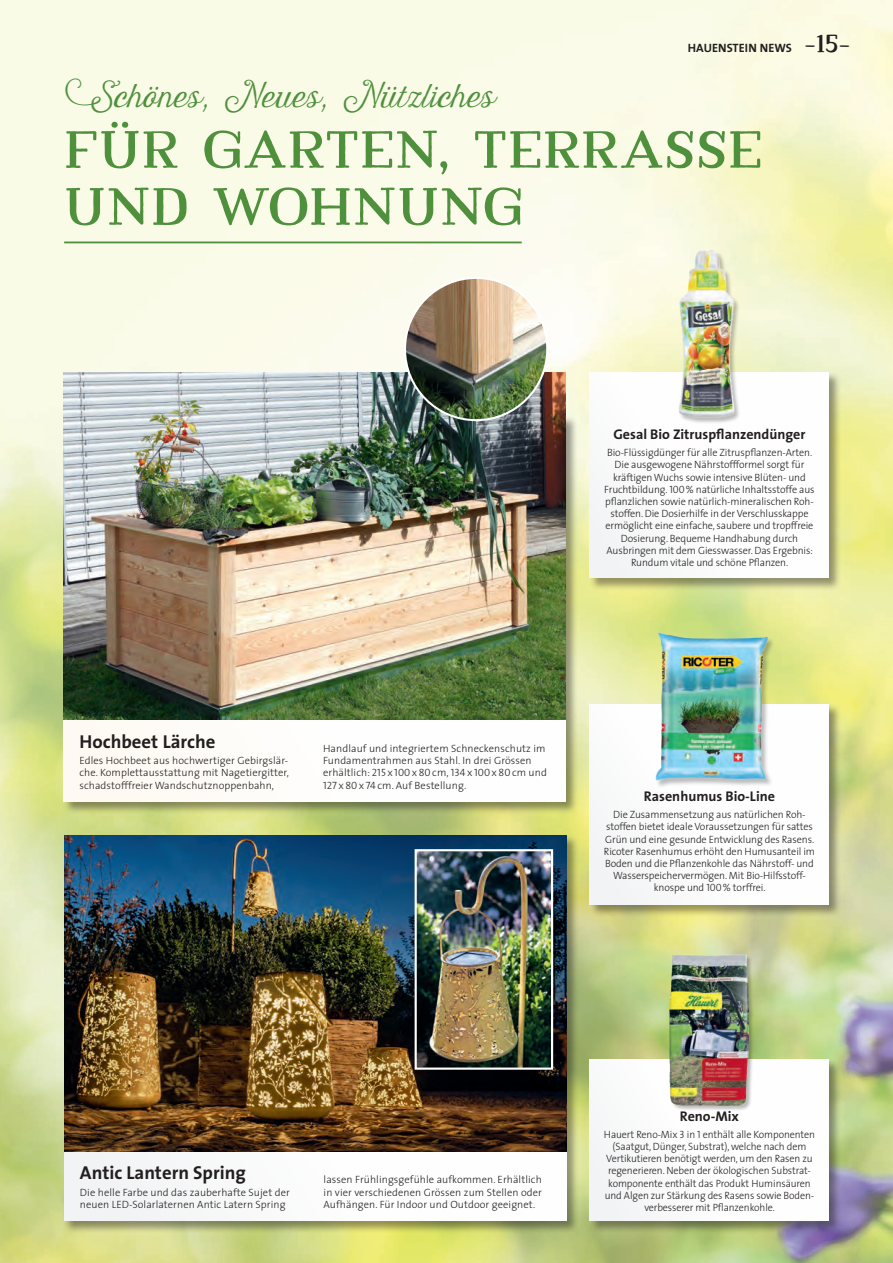
<style>
.page{position:relative;width:893px;height:1263px;background:#fff}
.page>*{position:absolute;margin:0;border:0;box-sizing:border-box;transform-origin:0 0}
._001_Titel_42pt{font:50.85px/57px "Harman Slab";letter-spacing:.01em;color:#4f903d}
._000_kleiner_Titel{font:29.1px "Harman Script";letter-spacing:.01em;color:#4f903d}
.t1{font:700 18.75px "The Sans";color:#231f20}
.t2{font:700 14.1px "The Sans";color:#231f20}
.t3{font:700 12.15px "The Sans";letter-spacing:.005em;color:#231f20}
.t4{font:300 10.5px/12.1px "The Sans";letter-spacing:-.01em;color:#231f20;text-align:center}
.t5{font:300 10.5px/12.1px "The Sans";letter-spacing:-.01em;color:#231f20;text-align:center;scale:.96 1}
.t6{font:300 10.5px/12.1px "The Sans";letter-spacing:.01em;color:#231f20}
.s1{font-family:"Harman Slab";font-weight:400;font-size:24.3px}
.s2{font-family:"The Sans Light Caps";font-weight:400}
</style>
<div class="page">
<img style="left:0;top:0;width:893px;height:1263px">
<div style="left:589px;top:704px;width:253px;height:213px;background:#231f20;opacity:.45"></div>
<div style="left:590px;top:704px;width:239px;height:201px;background:#fefefe"></div>
<img style="left:645px;top:623px;width:133px;height:162px">
<div style="left:63px;top:416px;width:516px;height:399px;background:#231f20;opacity:.45"></div>
<div style="left:64px;top:416px;width:502px;height:386px;background:#fefdfc"></div>
<img style="left:64px;top:373px;width:502px;height:346px">
<img style="left:405px;top:278px;width:142px;height:142px;border-radius:71px">
<hr style="left:64px;top:242px;width:458px;height:1px;background:#4f903d">
<div style="left:63px;top:834px;width:516px;height:399px;background:#231f20;opacity:.45"></div>
<div style="left:64px;top:835px;width:502px;height:386px;background:#fcfcfc"></div>
<img style="left:64px;top:835px;width:502px;height:316px">
<img style="left:418px;top:852px;width:132px;height:215px">
<div style="left:415px;top:849px;width:138px;height:221px;border:2px solid #fff"></div>
<div style="left:589px;top:372px;width:253px;height:218px;background:#231f20;opacity:.45"></div>
<div style="left:590px;top:372px;width:239px;height:206px;background:#fefefe"></div>
<img style="left:642px;top:241px;width:131px;height:182px">
<div style="left:589px;top:1058px;width:253px;height:175px;background:#231f20;opacity:.45"></div>
<div style="left:590px;top:1059px;width:239px;height:162px;background:#fefefe"></div>
<div style="left:670px;top:955px;width:84px;height:156px;background:#231f20;opacity:.3"></div>
<img style="left:669px;top:955px;width:79px;height:150px">
<p class="_000_kleiner_Titel" style="left:64px;top:80px;width:431px">Schönes, Neues, Nützliches</p>
<p class="t3" style="left:688px;top:38px;width:164px">HAUENSTEIN NEWS <span class="s1">-15-</span></p>
<p class="_001_Titel_42pt" style="left:64px;top:123px;width:700px">FÜR GARTEN, TERRASSE<br>UND WOHNUNG</p>
<p class="t2" style="left:613px;top:422px;width:194px">Gesal Bio Zitruspflanzendünger</p>
<p class="t4" style="left:604px;top:446px;width:212px">Bio-Flüssigdünger für alle Zitruspflanzen-Arten.<br>Die ausgewogene Nährstoffformel sorgt für kräftigen Wuchs sowie intensive Blüten- und Fruchtbildung. <span class="s2">100</span>% natürliche Inhaltsstoffe aus pflanzlichen sowie natürlich-mineralischen Roh&shy;stoffen. Die Dosierhilfe in der Verschlusskappe ermöglicht eine einfache, saubere und tropffreie Dosierung. Bequeme Handhabung durch Ausbringen mit dem Giesswasser. Das Ergebnis:<br>Rundum vitale und schöne Pflanzen.</p>
<p class="t1" style="left:79px;top:726px;width:137px">Hochbeet Lärche</p>
<p class="t4" style="left:79px;top:754px;width:211px;text-align:justify">Edles Hochbeet aus hochwertiger Gebirgslär&shy;che. Komplettausstattung mit Nagetiergitter, schadstofffreier Wandschutznoppenbahn,</p>
<p class="t6" style="left:323px;top:742px;width:225px">Handlauf und integriertem Schneckenschutz im Fundamentrahmen aus Stahl. In drei Grössen erhältlich: <span class="s2">215</span> x <span class="s2">100</span>x <span class="s2">80</span>cm, <span class="s2">134</span> x <span class="s2">100</span>x <span class="s2">80</span>cm und <span class="s2">127</span> x <span class="s2">80</span>x <span class="s2">74</span> cm. Auf Bestellung.</p>
<p class="t2" style="left:644px;top:784px;width:133px">Rasenhumus Bio-Line</p>
<p class="t4" style="left:604px;top:808px;width:213px">Die Zusammensetzung aus natürlichen Roh&shy;stoffen bietet ideale Voraussetzungen für sattes Grün und eine gesunde Entwicklung des Rasens.<br>Ricoter Rasenhumus erhöht den Humusanteil im Boden und die Pflanzenkohle das Nährstoff- und Wasserspeichervermögen. Mit Bio-Hilfsstoff&shy;knospe und <span class="s2">100</span>% torffrei.</p>
<p class="t1" style="left:80px;top:1157px;width:167px">Antic Lantern Spring</p>
<p class="t6" style="left:80px;top:1185px;width:211px">Die helle Farbe und das zauberhafte Sujet der neuen LED-Solarlaternen Antic Latern Spring</p>
<p class="t4" style="left:324px;top:1173px;width:220px;text-align:justify">lassen Frühlingsgefühle aufkommen. Erhältlich in vier verschiedenen Grössen zum Stellen oder Aufhängen. Für Indoor und Outdoor geeignet.</p>
<p class="t2" style="left:680px;top:1104px;width:61px">Reno-Mix</p>
<p class="t5" style="left:604px;top:1128px;width:221px">Hauert Reno-Mix <span class="s2">3</span> in <span class="s2">1</span> enthält alle Komponenten (Saatgut, Dünger, Substrat), welche nach dem Vertikutieren benötigt werden, um den Rasen zu regenerieren. Neben der ökologischen Substrat&shy;komponente enthält das Produkt Huminsäuren und Algen zur Stärkung des Rasens sowie Boden&shy;verbesserer mit Pflanzenkohle.</p>
</div>
